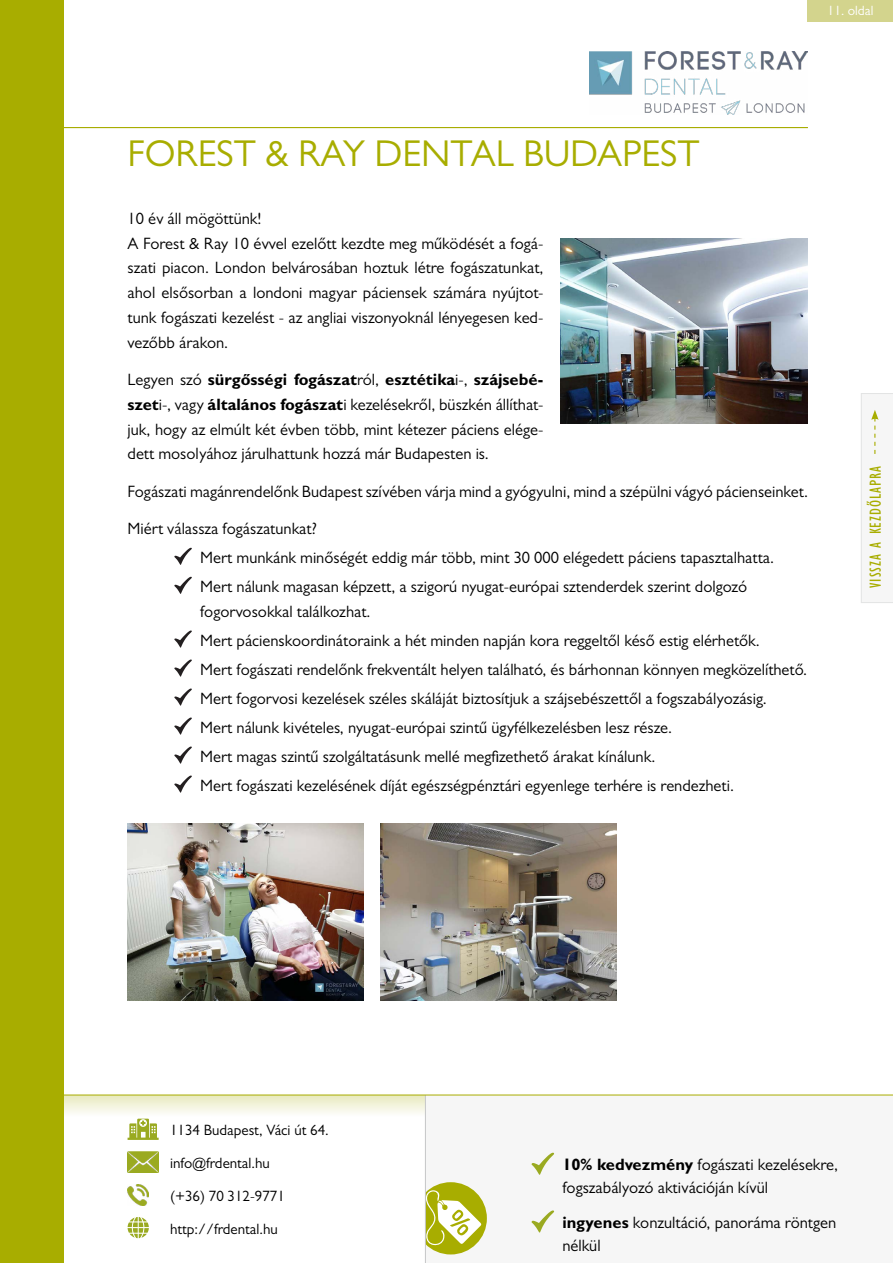
<style>
.page{position:relative;width:893px;height:1263px;background:#fff}
.page>*{position:absolute;margin:0;border:0;box-sizing:border-box;transform-origin:0 0}
.t1{font:37.5px "Gill Sans MT Pro";color:#a8ad00}
.t2{font:16.5px/24.8px "Gill Sans MT Pro";color:#000}
.t3{font:condensed 16.5px "Gill Sans MT Pro";letter-spacing:.06em;color:#a8ad00}
.t4{font:15px/32.7px "Gill Sans MT Pro";color:#000}
.t5{font:13.5px "Gill Sans MT Pro";color:#fff}
.s1{font-weight:700}
</style>
<div class="page">
<svg style="left:64px;top:1096px;width:361px;height:19px"></svg>
<div style="left:425px;top:1095px;width:468px;height:168px;background:#f6f6f6"></div>
<div style="left:0;top:0;width:64px;height:1263px;background:#a8ad00"></div>
<hr style="left:61px;top:127px;width:747px;height:1px;background:#a8ad00">
<div style="left:415px;top:1182px;width:72px;height:72px;background:#a8ad00;border-radius:50%"></div>
<svg style="left:426px;top:1189px;width:56px;height:57px"></svg>
<div style="left:861px;top:393px;width:32px;height:210px;background:#f6f6f6"></div>
<div style="left:408px;top:1176px;width:17px;height:72px;background:#fff"></div>
<hr style="left:425px;top:1095px;width:1px;height:168px;background:#c6c7c8">
<hr style="left:64px;top:1095px;width:829px;height:1px;background:#a8ad00">
<div style="left:808px;top:0;width:85px;height:21px;background:#d3d48d"></div>
<img style="left:589px;top:51px;width:219px;height:64px">
<svg style="left:174px;top:548px;width:18px;height:17px"></svg>
<svg style="left:174px;top:577px;width:18px;height:17px"></svg>
<svg style="left:174px;top:630px;width:18px;height:18px"></svg>
<svg style="left:174px;top:659px;width:18px;height:18px"></svg>
<svg style="left:174px;top:688px;width:18px;height:18px"></svg>
<svg style="left:174px;top:717px;width:18px;height:18px"></svg>
<svg style="left:174px;top:746px;width:18px;height:18px"></svg>
<svg style="left:174px;top:775px;width:18px;height:18px"></svg>
<svg style="left:128px;top:1119px;width:31px;height:21px"></svg>
<img style="left:128px;top:1151px;width:30px;height:22px">
<img style="left:128px;top:1184px;width:21px;height:21px">
<svg style="left:128px;top:1217px;width:21px;height:21px"></svg>
<img style="left:381px;top:823px;width:236px;height:178px">
<img style="left:560px;top:238px;width:248px;height:186px">
<img style="left:128px;top:823px;width:236px;height:178px">
<svg style="left:531px;top:1153px;width:23px;height:22px"></svg>
<svg style="left:531px;top:1210px;width:23px;height:22px"></svg>
<p class="t5" style="left:828px;top:3px;width:47px">11. oldal</p>
<h1 class="t1" style="left:128px;top:131px;width:574px">FOREST &amp; RAY DENTAL BUDAPEST</h1>
<p class="t2" style="left:128px;top:206px;width:417px">10 év áll mögöttünk!<br>A Forest &amp; Ray 10 évvel ezelőtt kezdte meg működését a fogá&shy;szati piacon. London belvárosában hoztuk létre fogászatunkat, ahol elsősorban a londoni magyar páciensek számára nyújtot&shy;tunk fogászati kezelést - az angliai viszonyoknál lényegesen ked&shy;vezőbb árakon.</p>
<p class="t2" style="left:128px;top:367px;width:417px;text-align:justify">Legyen szó <span class="s1">sürgősségi fogászat</span>ról, <span class="s1">esztétika</span>i-, <span class="s1">szájsebé&shy;szet</span>i-, vagy <span class="s1">általános fogászat</span>i kezelésekről, büszkén állíthat&shy;juk, hogy az elmúlt két évben több, mint kétezer páciens elége&shy;dett mosolyához járulhattunk hozzá már Budapesten is.</p>
<p class="t2" style="left:128px;top:479px;width:682px">Fogászati magánrendelőnk Budapest szívében várja mind a gyógyulni, mind a szépülni vágyó pácienseinket.</p>
<p class="t2" style="left:200px;top:514px;width:575px;line-height:29px;text-indent:-73px">Miért válassza fogászatunkat?<br>Mert munkánk minőségét eddig már több, mint 30 000 elégedett páciens tapasztalhatta.<br>Mert nálunk magasan képzett, a szigorú nyugat-európai sztenderdek szerint dolgozó</p>
<p class="t2" style="left:200px;top:597px;width:608px;line-height:29px">fogorvosokkal találkozhat.<br>Mert pácienskoordinátoraink a hét minden napján kora reggeltől késő estig elérhetők.<br>Mert fogászati rendelőnk frekventált helyen található, és bárhonnan könnyen megközelíthető.<br>Mert fogorvosi kezelések széles skáláját biztosítjuk a szájsebészettől a fogszabályozásig.<br>Mert nálunk kivételes, nyugat-európai szintű ügyfélkezelésben lesz része.<br>Mert magas szintű szolgáltatásunk mellé megfizethető árakat kínálunk.<br>Mert fogászati kezelésének díját egészségpénztári egyenlege terhére is rendezheti.</p>
<p class="t3" style="left:866px;top:588px;width:124px;rotate:-90deg">VISSZA A KEZDŐLAPRA</p>
<p class="t4" style="left:170px;top:1114px;width:160px">1134 Budapest, Váci út 64. info@frdental.hu<br>(+36) 70 312-9771 http://frdental.hu</p>
<p class="t2" style="left:562px;top:1153px;width:277px;line-height:22.5px"><span class="s1">10% kedvezmény</span> fogászati kezelésekre, fogszabályozó aktivációján kívül</p>
<p class="t2" style="left:562px;top:1211px;width:275px;line-height:22.5px"><span class="s1">ingyenes</span> konzultáció, panoráma röntgen nélkül</p>
</div>
